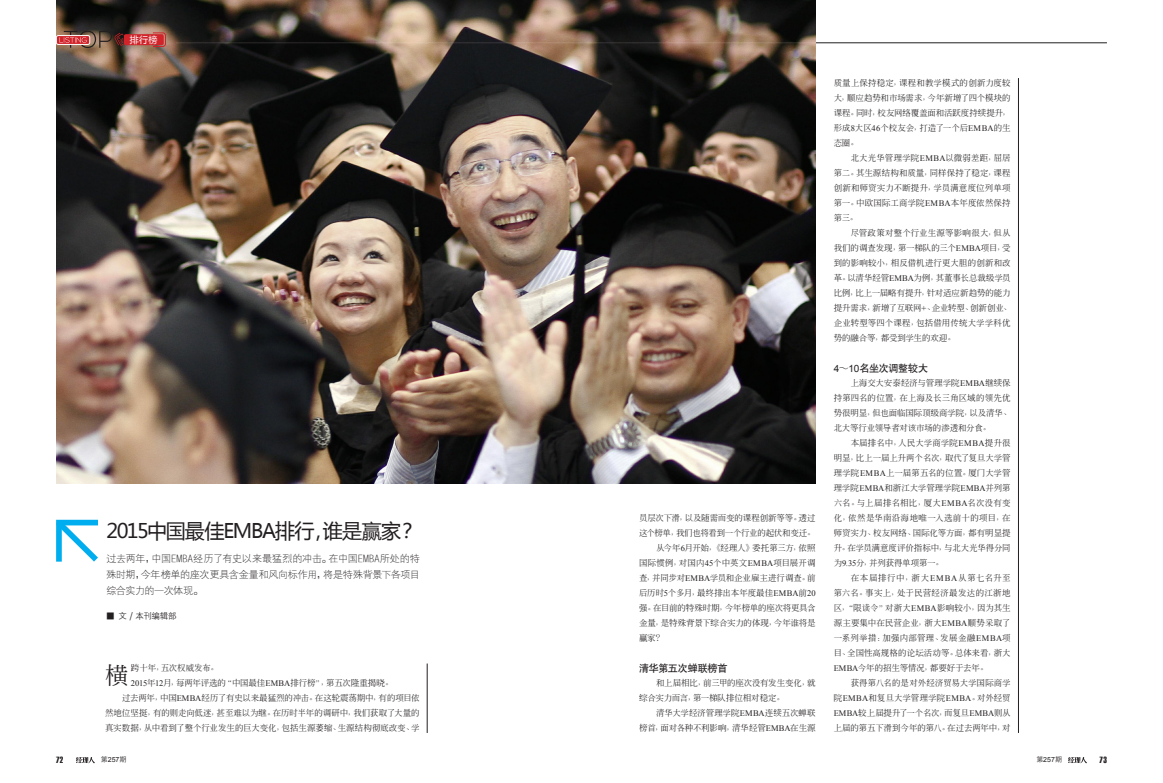
<style>
.page{position:relative;width:1163px;height:783px;background:#fff}
.page>*{position:absolute;margin:0;border:0;box-sizing:border-box;transform-origin:0 0}
.t1{font:500 23.5px "GB Inn Ming";color:#231f20}
.t2{font:20px "Microsoft Ya Hei";letter-spacing:-.065em;color:#231f20}
.普通__Web{font:10px/16px "FZXDXJW GB1 0";letter-spacing:-.03em;color:#231f20;text-align:justify}
.t3{font:10px "Heiti CSEG Medium GB";letter-spacing:-.01em;color:#231f20}
.t4{font:9px "Haettenschweiler";color:#231f20}
.t5{font:9px "Microsoft Ya Hei";color:#fff}
.t6{font:500 8.5px/15px "GB Inn Ming";letter-spacing:-.015em;color:#231f20;text-align:justify}
.t7{font:500 8.5px/15px "GB Inn Ming";letter-spacing:-.035em;color:#231f20}
.t8{font:8.5px "Denshan CSEG Medium GB";letter-spacing:-.035em;color:#231f20}
.t9{font:7px "Arial";letter-spacing:.01em;color:#231f20}
.s1{font-size:8px}
.s2{font-family:"Times New Roman";font-weight:400}
.s3{font-family:"Arial"}
.s4{font-family:"GB Inn Ming";font-weight:500}
.s5{font-family:"Denshan CSEG Medium GB"}
</style>
<div class="page">
<svg style="left:76px;top:757px;width:19px;height:6px"></svg>
<svg style="left:1068px;top:757px;width:18px;height:6px"></svg>
<img style="left:56px;top:0;width:759px;height:483px">
<hr style="left:1018px;top:78px;width:1px;height:654px;background:#231f20">
<hr style="left:176px;top:43px;width:930px;height:1px;background:#231f20">
<svg style="left:56px;top:36px;width:34px;height:8px"></svg>
<div style="left:56px;top:35px;width:34px;height:10px;border:1px solid #fff;border-radius:2px"></div>
<svg style="left:60px;top:31px;width:63px;height:17px"></svg>
<div style="left:124px;top:34px;width:40px;height:11px;background:#d1232a;border-radius:2px"></div>
<svg style="left:152px;top:32px;width:14px;height:15px"></svg>
<hr style="left:427px;top:663px;width:1px;height:69px;background:#231f20">
<svg style="left:56px;top:519px;width:42px;height:43px"></svg>
<p class="t5" style="left:130px;top:34px;width:29px">排行榜</p>
<p class="t2" style="left:106px;top:517px;width:312px">2015中国最佳EMBA排行，谁是赢家？</p>
<p class="普通__Web" style="left:106px;top:550px;width:315px">过去两年，中国EMBA经历了有史以来最猛烈的冲击。在中国EMBA所处的特殊时期，今年榜单的座次更具含金量和风向标作用，将是特殊背景下各项目综合实力的一次体现。</p>
<p class="t8" style="left:106px;top:611px;width:72px"><span class="s1">■</span> 文 / 本刊编辑部</p>
<p class="t1" style="left:105px;top:663px;width:25px">横</p>
<p class="t6" style="left:131px;top:660px;width:89px">跨十年，五次权威发布。</p>
<p class="t6" style="left:131px;top:675px;width:263px"><span class="s2">2015</span>年<span class="s2">12</span>月，每两年评选的“中国最佳<span class="s2">EMBA</span>排行榜”，第五次隆重揭晓。</p>
<p class="t6" style="left:105px;top:690px;width:316px;text-indent:17px">过去两年，中国<span class="s2">EMBA</span>经历了有史以来最猛烈的冲击。在这轮震荡期中，有的项目依然地位坚挺，有的则走向低迷，甚至难以为继。在历时半年的调研中，我们获取了大量的真实数据，从中看到了整个行业发生的巨大变化，包括生源萎缩、生源结构彻底改变、学</p>
<p class="t7" style="left:639px;top:510px;width:178px">员层次下滑，以及随需而变的课程创新等等。透过这个榜单，我们也将看到一个行业的起伏和变迁。</p>
<p class="t6" style="left:639px;top:540px;width:178px;text-indent:17px">从今年<span class="s2">6</span>月开始，《经理人》委托第三方，依照国际惯例，对国内<span class="s2">45</span>个中英文<span class="s2">EMBA</span>项目展开调查，并同步对<span class="s2">EMBA</span>学员和企业雇主进行调查。前后历时<span class="s2">5</span>个多月，最终排出本年度最佳<span class="s2">EMBA</span>前<span class="s2">20</span>强。在目前的特殊时期，今年榜单的座次将更具含金量，是特殊背景下综合实力的体现，今年谁将是赢家？</p>
<p class="t3" style="left:639px;top:663px;width:90px">清华第五次蝉联榜首</p>
<p class="t6" style="left:639px;top:675px;width:178px;text-indent:17px">和上届相比，前三甲的座次没有发生变化，就综合实力而言，第一梯队排位相对稳定。</p>
<p class="t6" style="left:639px;top:705px;width:178px;text-align:right">清华大学经济管理学院<span class="s2">EMBA</span>连续五次蝉联<br>榜首，面对各种不利影响，清华经管<span class="s2">EMBA</span>在生源</p>
<p class="t6" style="left:833px;top:75px;width:179px">质量上保持稳定，课程和教学模式的创新力度较大，顺应趋势和市场需求，今年新增了四个模块的课程。同时，校友网络覆盖面和活跃度持续提升，形成<span class="s2">8</span>大区<span class="s2">46</span>个校友会，打造了一个后<span class="s2">EMBA</span>的生态圈。</p>
<p class="t6" style="left:833px;top:150px;width:179px;text-indent:17px">北大光华管理学院<span class="s2">EMBA</span>以微弱差距，屈居第二。其生源结构和质量，同样保持了稳定，课程创新和师资实力不断提升，学员满意度位列单项第一。中欧国际工商学院<span class="s2">EMBA</span>本年度依然保持第三。</p>
<p class="t6" style="left:833px;top:225px;width:179px;text-indent:17px">尽管政策对整个行业生源等影响很大，但从我们的调查发现，第一梯队的三个<span class="s2">EMBA</span>项目，受到的影响较小，相反借机进行更大胆的创新和改革。以清华经管<span class="s2">EMBA</span>为例，其董事长总裁级学员比例，比上一届略有提升，针对适应新趋势的能力提升需求，新增了互联网<span class="s2">+</span>、企业转型、创新创业、企业转型等四个课程，包括借用传统大学学科优势的融合等，都受到学生的欢迎。</p>
<p class="t3" style="left:833px;top:363px;width:96px"><span class="s3">4</span><span class="s4">〜</span><span class="s3">10</span>名坐次调整较大</p>
<p class="t6" style="left:833px;top:375px;width:178px;text-indent:17px">上海交大安泰经济与管理学院<span class="s2">EMBA</span>继续保持第四名的位置，在上海及长三角区域的领先优势很明显，但也面临国际顶级商学院，以及清华、北大等行业领导者对该市场的渗透和分食。</p>
<p class="t6" style="left:833px;top:435px;width:179px;text-indent:17px">本届排名中，人民大学商学院<span class="s2">EMBA</span>提升很明显，比上一届上升两个名次，取代了复旦大学管理学院<span class="s2">EMBA</span>上一届第五名的位置。厦门大学管理学院<span class="s2">EMBA</span>和浙江大学管理学院<span class="s2">EMBA</span>并列第六名。与上届排名相比，厦大<span class="s2">EMBA</span>名次没有变化，依然是华南沿海地唯一入选前十的项目，在师资实力、校友网络、国际化等方面，都有明显提升。在学员满意度评价指标中，与北大光华得分同为<span class="s2">9.35</span>分，并列获得单项第一。</p>
<p class="t6" style="left:833px;top:570px;width:179px;text-indent:17px">在本届排行中，浙大<span class="s2">EMBA</span>从第七名升至第六名。事实上，处于民营经济最发达的江浙地区，“限读令”对浙大<span class="s2">EMBA</span>影响较小，因为其生源主要集中在民营企业，浙大<span class="s2">EMBA</span>顺势采取了一系列举措：加强内部管理、发展金融<span class="s2">EMBA</span>项目、全国性高规格的论坛活动等。总体来看，浙大<span class="s2">EMBA</span>今年的招生等情况，都要好于去年。</p>
<p class="t6" style="left:833px;top:675px;width:179px;text-indent:17px">获得第八名的是对外经济贸易大学国际商学院<span class="s2">EMBA</span>和复旦大学管理学院<span class="s2">EMBA</span>。对外经贸<span class="s2">EMBA</span>较上届提升了一个名次，而复旦<span class="s2">EMBA</span>则从上届的第五下滑到今年的第八。在过去两年中，对</p>
<p class="t4" style="left:56px;top:754px;width:9px">72</p>
<p class="t9" style="left:101px;top:755px;width:27px"><span class="s5">第</span>257<span class="s5">期</span></p>
<p class="t9" style="left:1036px;top:755px;width:27px"><span class="s5">第</span>257<span class="s5">期</span></p>
<p class="t4" style="left:1099px;top:754px;width:9px">73</p>
</div>
